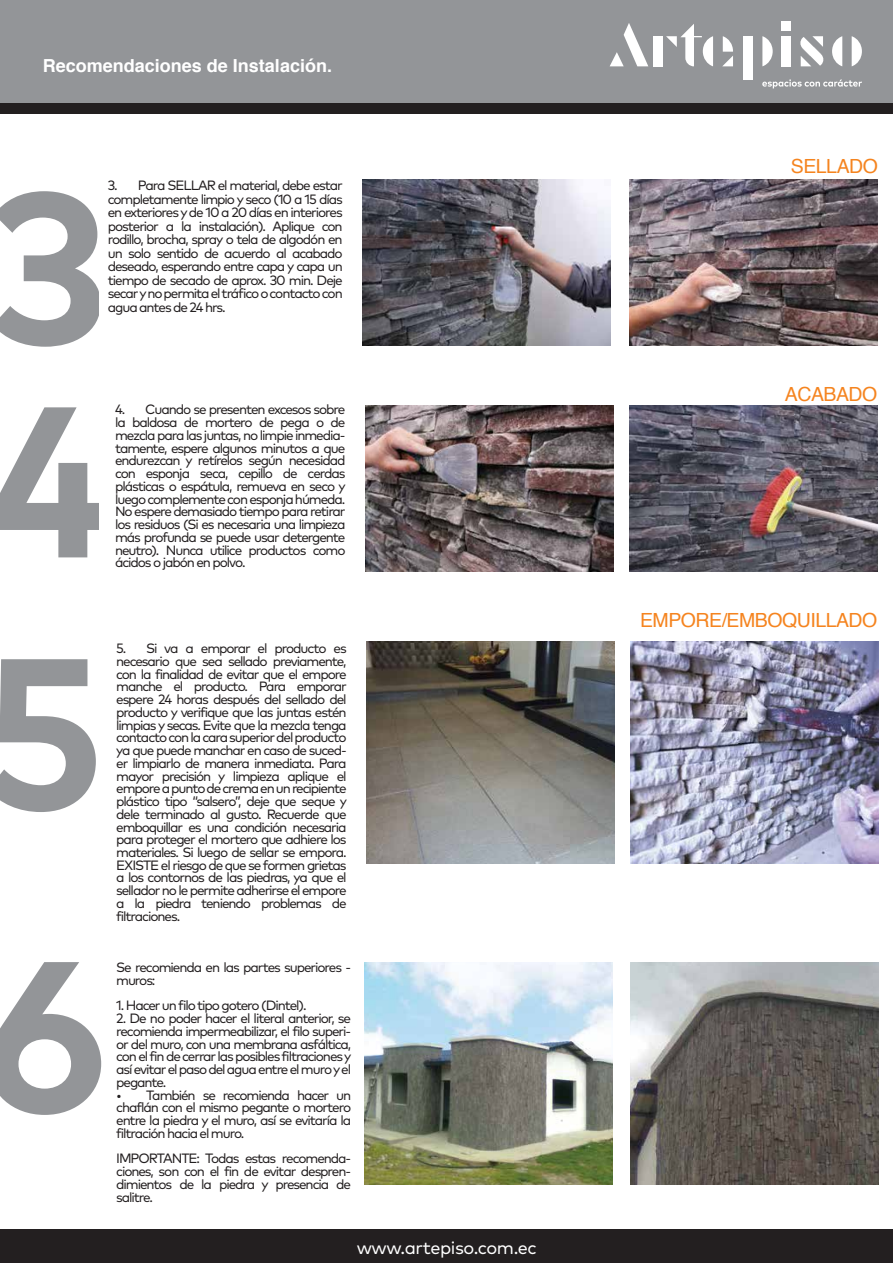
<style>
.page{position:relative;width:893px;height:1263px;background:#fff}
.page>*{position:absolute;margin:0;border:0;box-sizing:border-box;transform-origin:0 0}
.t1{font:700 214.5px "Mark Pro";color:#939598}
.t2{font:19.5px "Helvetica";letter-spacing:-.025em;color:#f5841f}
.t3{font:700 18px "Helvetica";color:#fff}
.t4{font:18px "Mark Pro";letter-spacing:-.025em;color:#fff}
.t5{font:13.5px/12.8px "Mark Pro";letter-spacing:-.08em;color:#231f20;text-align:justify}
</style>
<div class="page">
<div style="left:0;top:0;width:893px;height:104px;background:#939598"></div>
<svg style="left:722px;top:36px;width:11px;height:30px"></svg>
<div style="left:654px;top:36px;width:9px;height:30px;background:#fff"></div>
<svg style="left:666px;top:24px;width:47px;height:42px"></svg>
<svg style="left:832px;top:36px;width:10px;height:30px"></svg>
<svg style="left:852px;top:36px;width:10px;height:30px"></svg>
<svg style="left:762px;top:36px;width:11px;height:30px"></svg>
<div style="left:744px;top:36px;width:9px;height:44px;background:#fff"></div>
<div style="left:781px;top:36px;width:9px;height:30px;background:#fff"></div>
<div style="left:781px;top:21px;width:9px;height:10px;background:#fff"></div>
<svg style="left:800px;top:36px;width:24px;height:30px"></svg>
<svg style="left:610px;top:23px;width:38px;height:43px"></svg>
<svg style="left:762px;top:79px;width:100px;height:9px"></svg>
<div style="left:0;top:103px;width:893px;height:11px;background:#231f20"></div>
<div style="left:0;top:1229px;width:893px;height:34px;background:#231f20"></div>
<img style="left:367px;top:641px;width:248px;height:223px">
<img style="left:631px;top:641px;width:248px;height:223px">
<img style="left:629px;top:406px;width:249px;height:165px">
<img style="left:365px;top:406px;width:248px;height:165px">
<img style="left:629px;top:180px;width:249px;height:165px">
<img style="left:363px;top:180px;width:248px;height:165px">
<img style="left:364px;top:962px;width:248px;height:223px">
<img style="left:631px;top:962px;width:248px;height:223px">
<h3 class="t3" style="left:43px;top:51px;width:291px">Recomendaciones de Instalación.</h3>
<p class="t5" style="left:108px;top:178px;width:237px;line-height:13.5px">3. Para SELLAR el material, debe estar completamente limpio y seco (10 a 15 días en exteriores y de 10 a 20 días en interiores posterior a la instalación). Aplique con rodillo, brocha, spray o tela de algodón en un solo sentido de acuerdo al acabado deseado, esperando entre capa y capa un tiempo de secado de aprox. 30 min. Deje secar y no permita el tráfico o contacto con agua antes de 24 hrs.</p>
<h1 class="t1" style="left:-13px;top:105px;width:124px">3</h1>
<p class="t5" style="left:115px;top:402px;width:232px">4. Cuando se presenten excesos sobre la baldosa de mortero de pega o de mezcla para las juntas, no limpie inmedia&shy;tamente, espere algunos minutos a que endurezcan y retírelos según necesidad con esponja seca, cepillo de cerdas plásticas o espátula, remueva en seco y luego complemente con esponja húmeda.<br>No espere demasiado tiempo para retirar los residuos (Si es necesaria una limpieza más profunda se puede usar detergente neutro). Nunca utilice productos como ácidos o jabón en polvo.</p>
<h1 class="t1" style="left:-13px;top:319px;width:127px">4</h1>
<h1 class="t1" style="left:-19px;top:571px;width:127px">5</h1>
<p class="t5" style="left:116px;top:641px;width:232px">5. Si va a emporar el producto es necesario que sea sellado previamente, con la finalidad de evitar que el empore manche el producto. Para emporar espere 24 horas después del sellado del producto y verifique que las juntas estén limpias y secas. Evite que la mezcla tenga contacto con la cara superior del producto ya que puede manchar en caso de suced&shy;er limpiarlo de manera inmediata. Para mayor precisión y limpieza aplique el empore a punto de crema en un recipiente plástico tipo “salsero”, deje que seque y dele terminado al gusto. Recuerde que emboquillar es una condición necesaria para proteger el mortero que adhiere los materiales. Si luego de sellar se empora.<br>EXISTE el riesgo de que se formen grietas a los contornos de las piedras, ya que el sellador no le permite adherirse el empore a la piedra teniendo problemas de filtraciones.</p>
<h1 class="t1" style="left:-18px;top:873px;width:128px">6</h1>
<p class="t5" style="left:116px;top:960px;width:236px">Se recomienda en las partes superiores - muros:</p>
<p class="t5" style="left:116px;top:998px;width:192px">1. Hacer un filo tipo gotero (Dintel).</p>
<p class="t5" style="left:116px;top:1011px;width:237px">2. De no poder hacer el literal anterior, se recomienda impermeabilizar, el filo superi&shy;or del muro, con una membrana asfáltica, con el fin de cerrar las posibles filtraciones y así evitar el paso del agua entre el muro y el pegante.</p>
<p class="t5" style="left:116px;top:1087px;width:236px">• También se recomienda hacer un chaflán con el mismo pegante o mortero entre la piedra y el muro, así se evitaría la filtración hacia el muro.</p>
<p class="t5" style="left:116px;top:1151px;width:237px">IMPORTANTE: Todas estas recomenda&shy;ciones, son con el fin de evitar despren&shy;dimientos de la piedra y presencia de salitre.</p>
<h3 class="t4" style="left:357px;top:1234px;width:181px">www.artepiso.com.ec</h3>
<h2 class="t2" style="left:791px;top:151px;width:89px">SELLADO</h2>
<h2 class="t2" style="left:785px;top:379px;width:94px">ACABADO</h2>
<h2 class="t2" style="left:640px;top:605px;width:239px">EMPORE/EMBOQUILLADO</h2>
</div>
